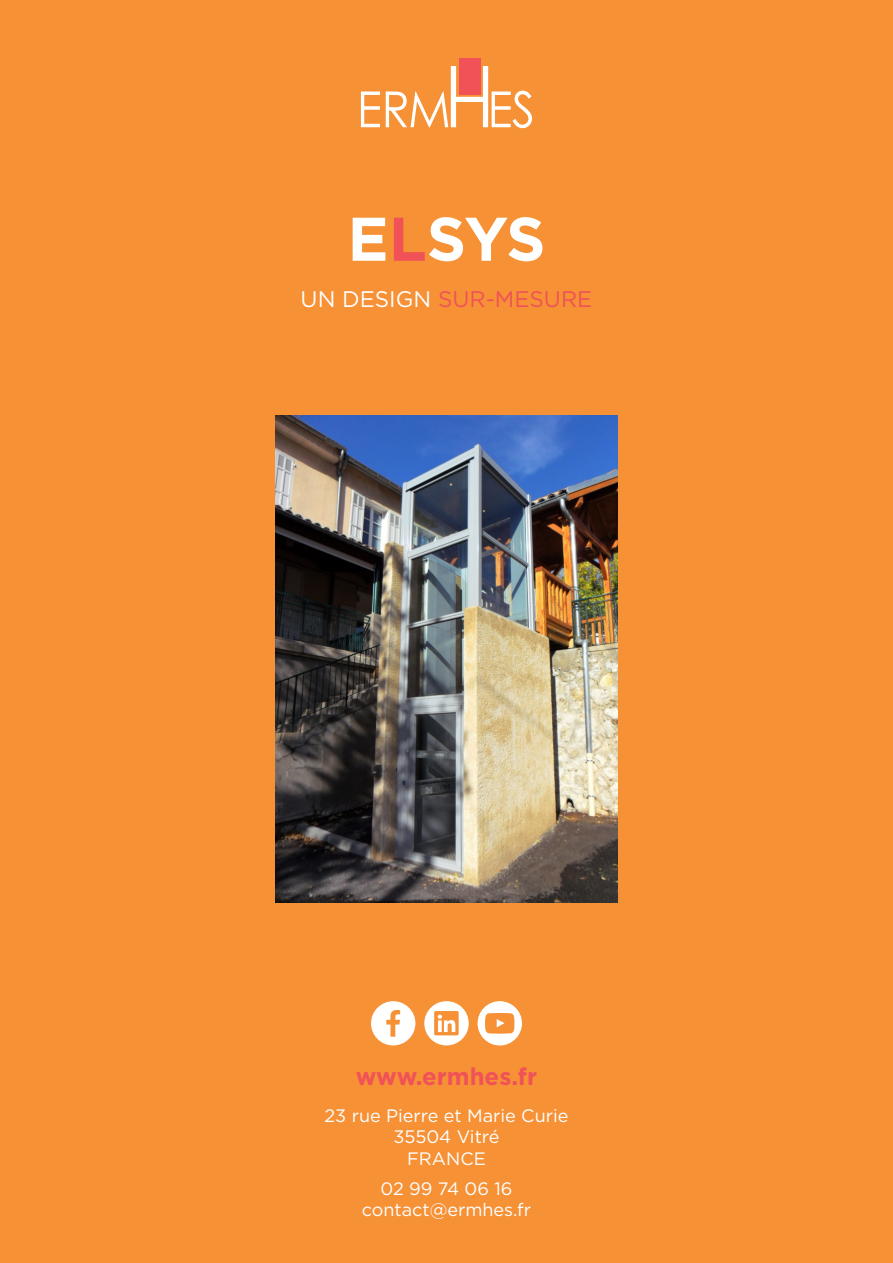
<style>
.page{position:relative;width:893px;height:1263px;background:#f69136}
.page>*{position:absolute;margin:0;border:0;box-sizing:border-box;transform-origin:0 0}
.t1{font:700 61.5px "Gotham";letter-spacing:-.015em;color:#fff}
.t2{font:700 24px "Gotham";color:#f05257}
.t3{font:22.5px "Gotham";color:#f05257}
.t4{font:18px/21.6px "Gotham";color:#fff;text-align:center}
.s1{color:#f05257}
.s2{color:#fff}
</style>
<div class="page">
<svg style="left:361px;top:91px;width:19px;height:36px"></svg>
<svg style="left:386px;top:66px;width:146px;height:62px"></svg>
<div style="left:459px;top:58px;width:21px;height:36px;background:#f05257"></div>
<svg style="left:371px;top:1001px;width:45px;height:44px"></svg>
<svg style="left:424px;top:1001px;width:45px;height:44px"></svg>
<svg style="left:478px;top:1001px;width:44px;height:44px"></svg>
<img style="left:275px;top:415px;width:343px;height:487px">
<h1 class="t1" style="left:347px;top:205px;width:200px">E<span class="s1">L</span>SYS</h1>
<p class="t3" style="left:301px;top:287px;width:293px"><span class="s2">UN DESIGN</span> SUR-MESURE</p>
<h2 class="t2" style="left:356px;top:1063px;width:183px">www.ermhes.fr</h2>
<p class="t4" style="left:325px;top:1104px;width:245px">23 rue Pierre et Marie Curie<br>35504 Vitré<br>FRANCE</p>
<p class="t4" style="left:362px;top:1177px;width:171px">02 99 74 06 16 contact@ermhes.fr</p>
</div>
